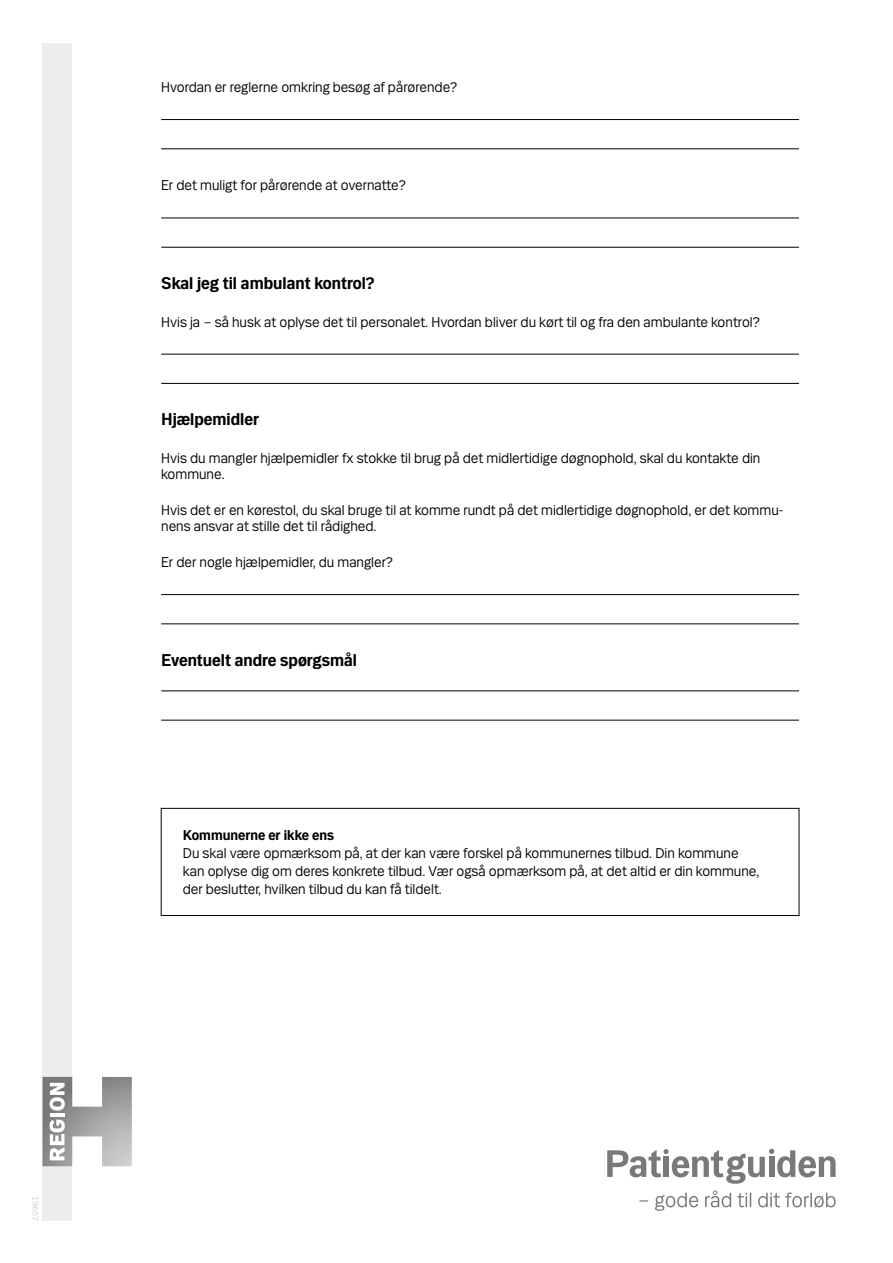
<style>
.page{position:relative;width:893px;height:1263px;background:#fff}
.page>*{position:absolute;margin:0;border:0;box-sizing:border-box;transform-origin:0 0}
.mellem{font:700 18px "Mari";color:#000}
.brød{font:15px/16.5px "Mari";color:#000}
.brød-2{font:700 15px "Mari";color:#000}
.t1{font:300 9px "Mari";color:#c1c0c0}
</style>
<div class="page">
<svg style="left:607px;top:1149px;width:229px;height:35px"></svg>
<svg style="left:639px;top:1190px;width:197px;height:21px"></svg>
<div style="left:43px;top:43px;width:29px;height:1177px;background:#ededed"></div>
<svg style="left:43px;top:1077px;width:89px;height:89px"></svg>
<hr style="left:161px;top:119px;width:638px;height:1px;background:#000">
<hr style="left:161px;top:148px;width:638px;height:1px;background:#000">
<hr style="left:161px;top:218px;width:638px;height:1px;background:#000">
<hr style="left:161px;top:247px;width:638px;height:1px;background:#000">
<hr style="left:161px;top:354px;width:638px;height:1px;background:#000">
<hr style="left:161px;top:383px;width:638px;height:1px;background:#000">
<hr style="left:161px;top:594px;width:638px;height:1px;background:#000">
<hr style="left:161px;top:623px;width:638px;height:1px;background:#000">
<hr style="left:161px;top:690px;width:638px;height:1px;background:#000">
<hr style="left:161px;top:720px;width:638px;height:1px;background:#000">
<div style="left:161px;top:808px;width:638px;height:108px;border:1px solid #000"></div>
<p class="t1" style="left:41px;top:1196px;width:26px;rotate:90deg">19657</p>
<p class="brød" style="left:161px;top:78px;width:298px">Hvordan er reglerne omkring besøg af pårørende?</p>
<p class="brød" style="left:161px;top:177px;width:246px">Er det muligt for pårørende at overnatte?</p>
<h3 class="mellem" style="left:161px;top:272px;width:215px">Skal jeg til ambulant kontrol?</h3>
<p class="brød" style="left:161px;top:313px;width:600px">Hvis ja – så husk at oplyse det til personalet. Hvordan bliver du kørt til og fra den ambulante kontrol?</p>
<h3 class="mellem" style="left:161px;top:408px;width:99px">Hjælpemidler</h3>
<p class="brød" style="left:161px;top:449px;width:601px">Hvis du mangler hjælpemidler fx stokke til brug på det midlertidige døgnophold, skal du kontakte din kommune.</p>
<p class="brød" style="left:161px;top:501px;width:624px">Hvis det er en kørestol, du skal bruge til at komme rundt på det midlertidige døgnophold, er det kommu&shy;nens ansvar at stille det til rådighed.</p>
<p class="brød" style="left:161px;top:553px;width:234px">Er der nogle hjælpemidler, du mangler?</p>
<h3 class="mellem" style="left:161px;top:649px;width:197px">Eventuelt andre spørgsmål</h3>
<p class="brød-2" style="left:183px;top:826px;width:153px">Kommunerne er ikke ens</p>
<p class="brød" style="left:183px;top:843px;width:578px;line-height:18px">Du skal være opmærksom på, at der kan være forskel på kommunernes tilbud. Din kommune kan oplyse dig om deres konkrete tilbud. Vær også opmærksom på, at det altid er din kommune, der beslutter, hvilken tilbud du kan få tildelt.</p>
</div>
